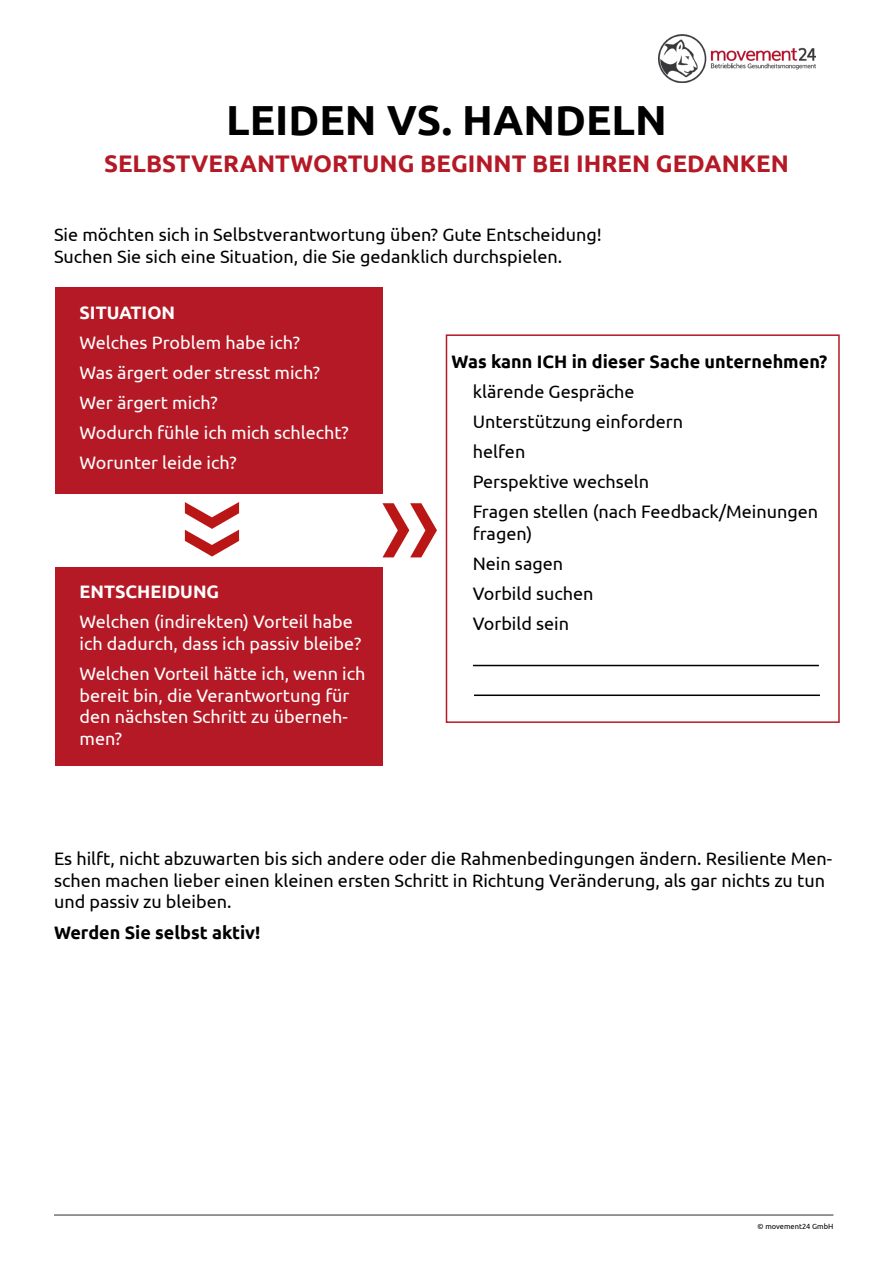
<style>
.page{position:relative;width:893px;height:1263px;background:#fff}
.page>*{position:absolute;margin:0;border:0;box-sizing:border-box;transform-origin:0 0}
.t1{font:700 42px "Ubuntu";color:#000}
.t2{font:700 24px "Ubuntu";color:#b51925}
.t3{font:18px/30.2px "Ubuntu";color:#000}
.t4{font:18px/21.6px "Ubuntu";color:#fff}
.t5{font:700 18px "Ubuntu";color:#000}
.t6{font:700 18px "Ubuntu";color:#fff}
.t7{font:7.5px "Ubuntu";color:#000}
</style>
<div class="page">
<hr style="left:54px;top:1214px;width:779px;height:2px;background:#757474">
<div style="left:55px;top:567px;width:327px;height:198px;background:#b51925"></div>
<div style="left:55px;top:287px;width:327px;height:206px;background:#b51925"></div>
<div style="left:446px;top:334px;width:394px;height:389px;border:2px solid #b51925"></div>
<hr style="left:473px;top:665px;width:346px;height:1px;background:#000">
<hr style="left:474px;top:694px;width:346px;height:2px;background:#000">
<svg style="left:185px;top:502px;width:54px;height:54px"></svg>
<svg style="left:382px;top:503px;width:55px;height:54px"></svg>
<img style="left:659px;top:35px;width:156px;height:48px">
<h1 class="t1" style="left:226px;top:95px;width:442px">LEIDEN VS. HANDELN</h1>
<h2 class="t2" style="left:104px;top:149px;width:686px">SELBSTVERANTWORTUNG BEGINNT BEI IHREN GEDANKEN</h2>
<p class="t3" style="left:54px;top:224px;width:549px;line-height:21.6px">Sie möchten sich in Selbstverantwortung üben? Gute Entscheidung!<br>Suchen Sie sich eine Situation, die Sie gedanklich durchspielen.</p>
<p class="t6" style="left:80px;top:301px;width:97px">SITUATION</p>
<p class="t4" style="left:80px;top:327px;width:271px;line-height:30.2px">Welches Problem habe ich?<br>Was ärgert oder stresst mich?<br>Wer ärgert mich?<br>Wodurch fühle ich mich schlecht?<br>Worunter leide ich?</p>
<p class="t6" style="left:80px;top:581px;width:141px">ENTSCHEIDUNG</p>
<p class="t4" style="left:80px;top:610px;width:283px">Welchen (indirekten) Vorteil habe ich dadurch, dass ich passiv bleibe?</p>
<p class="t4" style="left:80px;top:662px;width:287px">Welchen Vorteil hätte ich, wenn ich bereit bin, die Verantwortung für den nächsten Schritt zu überneh&shy;men?</p>
<p class="t5" style="left:451px;top:351px;width:377px">Was kann ICH in dieser Sache unternehmen?</p>
<p class="t3" style="left:473px;top:376px;width:347px">klärende Gespräche<br>Unterstützung einfordern<br>helfen<br>Perspektive wechseln<br>Fragen stellen (nach Feedback/Meinungen</p>
<p class="t3" style="left:473px;top:518px;width:122px">fragen)<br>Nein sagen<br>Vorbild suchen<br>Vorbild sein</p>
<p class="t3" style="left:54px;top:847px;width:780px;line-height:21.6px">Es hilft, nicht abzuwarten bis sich andere oder die Rahmenbedingungen ändern. Resiliente Men&shy;schen machen lieber einen kleinen ersten Schritt in Richtung Veränderung, als gar nichts zu tun und passiv zu bleiben.</p>
<p class="t5" style="left:54px;top:921px;width:208px">Werden Sie selbst aktiv!</p>
<p class="t7" style="left:758px;top:1222px;width:77px">© movement24 GmbH</p>
</div>
